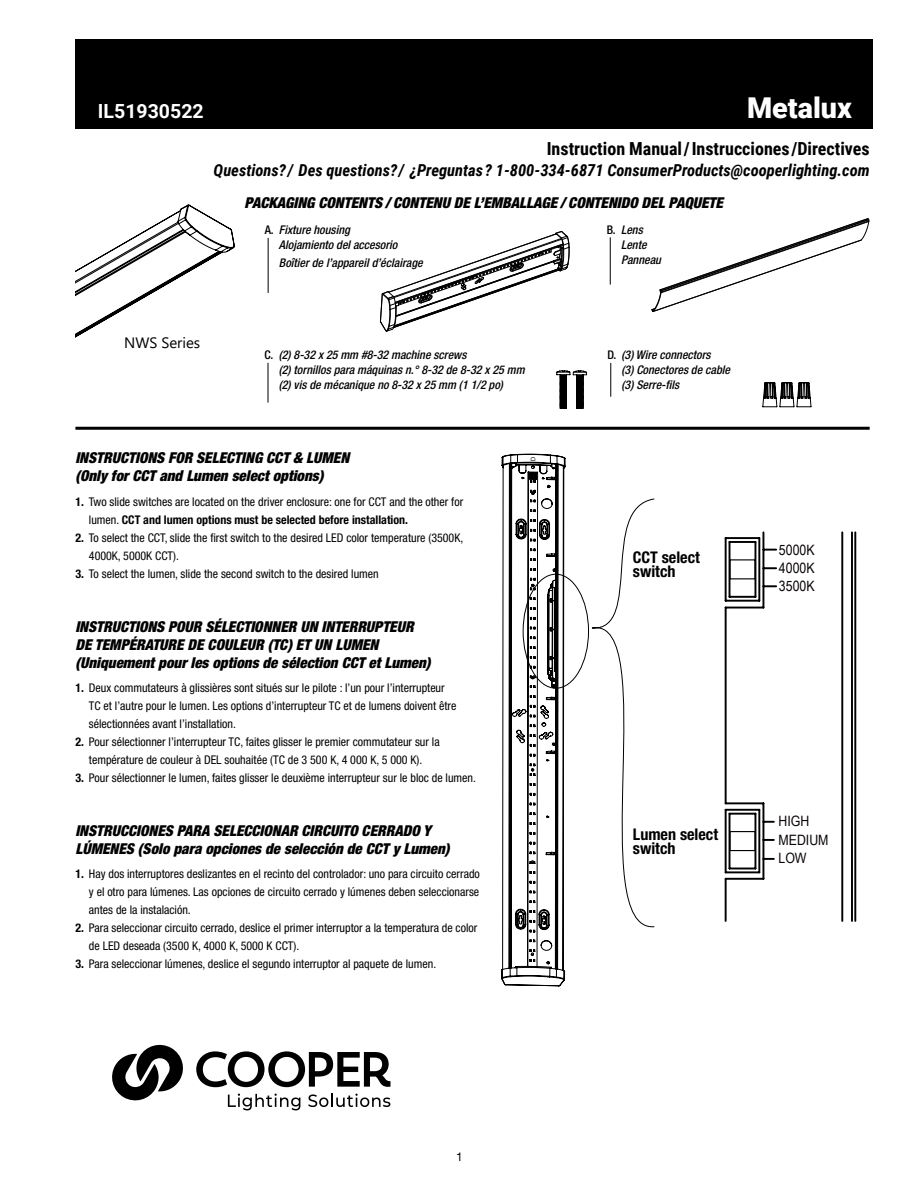
<style>
.page{position:relative;width:918px;height:1188px;background:#fff}
.page>*{position:absolute;margin:0;border:0;box-sizing:border-box;transform-origin:0 0}
.t1{font:900 28.65px "Roboto";color:#fff}
.t2{font:700 19.5px "Roboto";color:#fff}
.t3{font:700 18px "Roboto Condensed";color:#000}
.t4{font:italic 700 16.5px "Roboto Condensed";color:#000}
.t5{font:700 condensed 16.05px/14.1px "Helvetica Neue LT Std";color:#000}
.t6{font:italic 900 condensed 15px/18px "Helvetica Neue LT Std";color:#000}
.t7{font:15px "Segoe UI";color:#000}
.t8{font:14.25px/18.9px "Arial Narrow";color:#0a0506;scale:1.05 1}
.t9{font:condensed 12px/18px "Helvetica Neue LT Std";color:#000}
.t10{font:italic 500 condensed 12px/15px "Helvetica Neue LT Std";color:#000}
.t11{font:12px "Helvetica Neue LT Std";color:#000}
.t12{font:2.4px "Century Gothic";color:#000}
.s1{font-style:normal}
.s2{font-weight:700}
</style>
<div class="page">
<div style="left:75px;top:39px;width:798px;height:90px;background:#000"></div>
<svg style="left:112px;top:1044px;width:71px;height:57px"></svg>
<svg style="left:228px;top:1094px;width:72px;height:16px"></svg>
<svg style="left:308px;top:1094px;width:82px;height:13px"></svg>
<svg style="left:196px;top:1051px;width:194px;height:36px"></svg>
<svg style="left:380px;top:231px;width:190px;height:101px"></svg>
<svg style="left:652px;top:218px;width:218px;height:94px"></svg>
<hr style="left:610px;top:237px;width:1px;height:48px;background:#000">
<hr style="left:268px;top:238px;width:1px;height:55px;background:#000">
<hr style="left:311px;top:183px;width:1px;height:173px;background:#400040">
<svg style="left:75px;top:204px;width:160px;height:134px"></svg>
<hr style="left:268px;top:363px;width:1px;height:40px;background:#000">
<svg style="left:763px;top:382px;width:48px;height:25px"></svg>
<svg style="left:557px;top:371px;width:30px;height:38px"></svg>
<hr style="left:610px;top:363px;width:1px;height:34px;background:#000">
<svg style="left:585px;top:498px;width:70px;height:430px"></svg>
<svg style="left:730px;top:831px;width:24px;height:20px"></svg>
<svg style="left:730px;top:559px;width:24px;height:20px"></svg>
<hr style="left:854px;top:532px;width:2px;height:389px;background:#000">
<hr style="left:851px;top:532px;width:2px;height:389px;background:#000">
<hr style="left:841px;top:532px;width:2px;height:389px;background:#000">
<hr style="left:762px;top:532px;width:2px;height:76px;background:#000">
<hr style="left:726px;top:607px;width:37px;height:2px;background:#000">
<hr style="left:725px;top:608px;width:2px;height:195px;background:#000">
<hr style="left:726px;top:802px;width:37px;height:2px;background:#000">
<hr style="left:762px;top:803px;width:2px;height:76px;background:#000">
<hr style="left:726px;top:878px;width:37px;height:2px;background:#000">
<hr style="left:725px;top:879px;width:2px;height:42px;background:#000">
<svg style="left:764px;top:549px;width:12px;height:2px"></svg>
<svg style="left:764px;top:567px;width:12px;height:2px"></svg>
<svg style="left:764px;top:585px;width:12px;height:2px"></svg>
<svg style="left:764px;top:821px;width:10px;height:2px"></svg>
<svg style="left:764px;top:839px;width:10px;height:2px"></svg>
<svg style="left:764px;top:858px;width:10px;height:2px"></svg>
<hr style="left:726px;top:871px;width:33px;height:2px;background:#000">
<svg style="left:730px;top:868px;width:24px;height:1px"></svg>
<hr style="left:754px;top:814px;width:2px;height:55px;background:#000">
<hr style="left:730px;top:813px;width:25px;height:2px;background:#000">
<hr style="left:729px;top:814px;width:1px;height:55px;background:#000">
<hr style="left:758px;top:810px;width:2px;height:62px;background:#000">
<hr style="left:726px;top:809px;width:33px;height:2px;background:#000">
<hr style="left:725px;top:810px;width:2px;height:62px;background:#000">
<hr style="left:726px;top:600px;width:33px;height:2px;background:#000">
<hr style="left:730px;top:596px;width:25px;height:2px;background:#000">
<hr style="left:754px;top:542px;width:2px;height:55px;background:#000">
<hr style="left:730px;top:541px;width:25px;height:2px;background:#000">
<hr style="left:729px;top:542px;width:1px;height:55px;background:#000">
<hr style="left:758px;top:538px;width:2px;height:63px;background:#000">
<hr style="left:726px;top:537px;width:33px;height:2px;background:#000">
<hr style="left:725px;top:538px;width:2px;height:63px;background:#000">
<hr style="left:75px;top:427px;width:795px;height:3px;background:#000">
<svg style="left:501px;top:453px;width:65px;height:534px"></svg>
<h2 class="t2" style="left:98px;top:97px;width:107px">IL51930522</h2>
<h1 class="t1" style="left:747px;top:88px;width:106px">Metalux</h1>
<h3 class="t3" style="left:547px;top:136px;width:324px">Instruction Manual/Instrucciones/Directives</h3>
<h3 class="t4" style="left:214px;top:159px;width:658px">Questions?/ Des questions?/ ¿Preguntas? 1-800-334-6871 ConsumerProducts@cooperlighting.com</h3>
<p class="t6" style="left:245px;top:194px;width:480px">PACKAGING CONTENTS / CONTENU DE L’EMBALLAGE / CONTENIDO DEL PAQUETE</p>
<p class="t7" style="left:124px;top:329px;width:78px">NWS Series</p>
<p class="t10" style="left:279px;top:223px;width:120px;text-indent:-14px"><span class="s1">A.</span> Fixture housing<br>Alojamiento del accesorio</p>
<p class="t10" style="left:279px;top:256px;width:145px">Boîtier de l’appareil d’éclairage</p>
<p class="t12" style="left:314px;top:229px;width:3px">E</p>
<p class="t10" style="left:279px;top:348px;width:247px;text-indent:-14px"><span class="s1">C.</span> (2) 8-32 x 25 mm #8-32 machine screws<br>(2) tornillos para máquinas n.° 8-32 de 8-32 x 25 mm (2) vis de mécanique no 8-32 x 25 mm (1 1/2 po)</p>
<p class="t6" style="left:75px;top:449px;width:275px">INSTRUCTIONS FOR SELECTING CCT &amp; LUMEN (Only for CCT and Lumen select options)</p>
<p class="t9" style="left:89px;top:493px;width:376px;text-indent:-14px"><span class="s2">1.</span> Two slide switches are located on the driver enclosure: one for CCT and the other for lumen. <span class="s2">CCT and lumen options must be selected before installation.</span></p>
<p class="t9" style="left:89px;top:529px;width:376px;text-indent:-14px"><span class="s2">2.</span> To select the CCT, slide the first switch to the desired LED color temperature (3500K,<br>4000K, 5000K CCT).</p>
<p class="t9" style="left:75px;top:565px;width:305px"><span class="s2">3.</span> To select the lumen, slide the second switch to the desired lumen</p>
<p class="t6" style="left:75px;top:617px;width:357px">INSTRUCTIONS POUR SÉLECTIONNER UN INTERRUPTEUR<br>DE TEMPÉRATURE DE COULEUR (TC) ET UN LUMEN (Uniquement pour les options de sélection CCT et Lumen)</p>
<p class="t9" style="left:89px;top:679px;width:369px;text-indent:-14px"><span class="s2">1.</span> Deux commutateurs à glissières sont situés sur le pilote : l’un pour l’interrupteur<br>TC et l’autre pour le lumen. Les options d’interrupteur TC et de lumens doivent être sélectionnées avant l’installation.</p>
<p class="t9" style="left:75px;top:733px;width:366px;text-align:center"><span class="s2">2.</span> Pour sélectionner l’interrupteur TC, faites glisser le premier commutateur sur la température de couleur à DEL souhaitée (TC de 3 500 K, 4 000 K, 5 000 K).</p>
<p class="t9" style="left:75px;top:769px;width:402px"><span class="s2">3.</span> Pour sélectionner le lumen, faites glisser le deuxième interrupteur sur le bloc de lumen.</p>
<p class="t6" style="left:75px;top:821px;width:376px">INSTRUCCIONES PARA SELECCIONAR CIRCUITO CERRADO Y<br>LÚMENES (Solo para opciones de selección de CCT y Lumen)</p>
<p class="t9" style="left:89px;top:865px;width:393px;text-align:justify;text-indent:-14px"><span class="s2">1.</span> Hay dos interruptores deslizantes en el recinto del controlador: uno para circuito cerrado y el otro para lúmenes. Las opciones de circuito cerrado y lúmenes deben seleccionarse antes de la instalación.</p>
<p class="t9" style="left:89px;top:919px;width:390px;text-indent:-14px"><span class="s2">2.</span> Para seleccionar circuito cerrado, deslice el primer interruptor a la temperatura de color de LED deseada (3500 K, 4000 K, 5000 K CCT).</p>
<p class="t9" style="left:75px;top:955px;width:362px"><span class="s2">3.</span> Para seleccionar lúmenes, deslice el segundo interruptor al paquete de lumen.</p>
<p class="t11" style="left:456px;top:1150px;width:8px">1</p>
<p class="t10" style="left:621px;top:222px;width:41px;text-indent:-14px"><span class="s1">B.</span> Lens<br>Lente<br>Panneau</p>
<p class="t10" style="left:622px;top:348px;width:110px;text-indent:-14px"><span class="s1">D.</span> (3) Wire connectors<br>(3) Conectores de cable (3) Serre-fils</p>
<h3 class="t5" style="left:633px;top:550px;width:69px">CCT select switch</h3>
<p class="t8" style="left:779px;top:541px;width:36px;line-height:17.9px;text-align:justify">5000K 4000K 3500K</p>
<h3 class="t5" style="left:633px;top:827px;width:87px">Lumen select switch</h3>
<p class="t8" style="left:778px;top:811px;width:49px">HIGH<br>MEDIUM<br>LOW</p>
</div>
